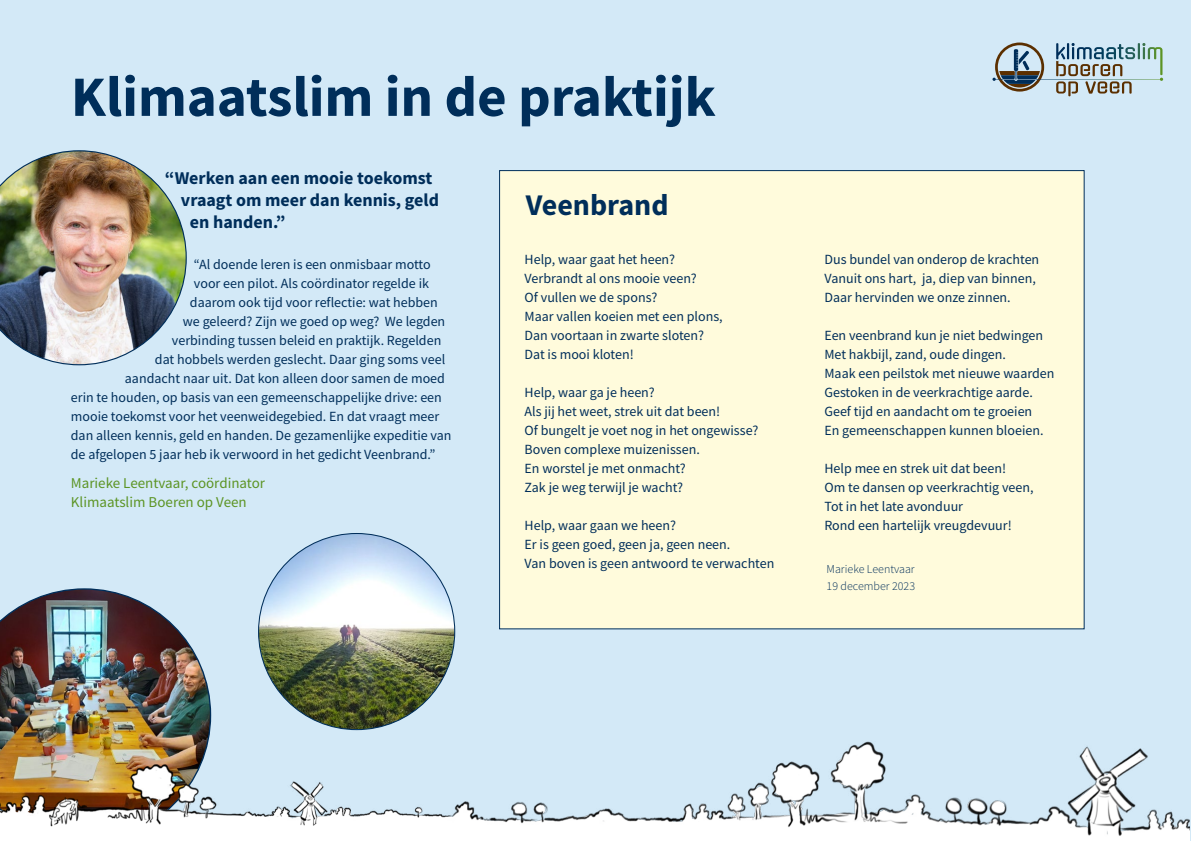
<style>
.page{position:relative;width:1191px;height:842px;background:#fff}
.page>*{position:absolute;margin:0;border:0;box-sizing:border-box;transform-origin:0 0}
.t1{font:700 57px "Source Sans Pro";color:#002e5a}
.t2{font:700 30px "Source Sans Pro";color:#002e5a}
.t3{font:700 18px "Source Sans Pro";color:#002e5a}
.t4{font:15px/19px "Source Sans Pro";color:#5c9424}
.t5{font:14px/19px "Source Sans Pro";color:#002e5a}
.t6{font:300 12px/17px "Source Sans Pro";color:#002e5a}
</style>
<div class="page">
<div style="left:0;top:0;width:1191px;height:840px;background:#d3e9f7"></div>
<img style="left:0;top:150px;width:187px;height:215px">
<svg style="left:992px;top:43px;width:171px;height:53px;background:#a7b7bc"></svg>
<div style="left:499px;top:170px;width:585px;height:459px;background:#fffbdc;border:1px solid #002e5a"></div>
<img style="left:0;top:588px;width:211px;height:145px">
<img style="left:258px;top:533px;width:197px;height:196px">
<img style="left:0;top:733px;width:1189px;height:107px">
<h1 class="t1" style="left:71px;top:58px;width:646px">Klimaatslim in de praktijk</h1>
<p class="t3" style="left:165px;top:165px;width:269px">“Werken aan een mooie toekomst</p>
<p class="t3" style="left:181px;top:187px;width:259px">vraagt om meer dan kennis, geld</p>
<p class="t3" style="left:190px;top:209px;width:97px">en handen.”</p>
<p class="t5" style="left:194px;top:254px;width:238px">“Al doende leren is een onmisbaar motto</p>
<p class="t5" style="left:194px;top:273px;width:237px">voor een pilot. Als coördinator regelde ik</p>
<p class="t5" style="left:190px;top:292px;width:249px">daarom ook tijd voor reflectie: wat hebben</p>
<p class="t5" style="left:183px;top:311px;width:264px">we geleerd? Zijn we goed op weg? We legden</p>
<p class="t5" style="left:172px;top:330px;width:271px">verbinding tussen beleid en praktijk. Regelden</p>
<p class="t5" style="left:155px;top:349px;width:292px">dat hobbels werden geslecht. Daar ging soms veel</p>
<p class="t5" style="left:125px;top:368px;width:321px">aandacht naar uit. Dat kon alleen door samen de moed</p>
<p class="t5" style="left:71px;top:387px;width:372px">erin te houden, op basis van een gemeenschappelijke drive: een</p>
<p class="t5" style="left:71px;top:406px;width:370px">mooie toekomst voor het veenweidegebied. En dat vraagt meer</p>
<p class="t5" style="left:71px;top:425px;width:382px">dan alleen kennis, geld en handen. De gezamenlijke expeditie van</p>
<p class="t5" style="left:71px;top:444px;width:366px">de afgelopen 5 jaar heb ik verwoord in het gedicht Veenbrand.”</p>
<p class="t4" style="left:71px;top:473px;width:196px">Marieke Leentvaar, coördinator<br>Klimaatslim Boeren op Veen</p>
<h2 class="t2" style="left:526px;top:185px;width:144px">Veenbrand</h2>
<p class="t5" style="left:524px;top:250px;width:200px">Help, waar gaat het heen?<br>Verbrandt al ons mooie veen?<br>Of vullen we de spons?<br>Maar vallen koeien met een plons,<br>Dan voortaan in zwarte sloten?<br>Dat is mooi kloten!</p>
<p class="t5" style="left:524px;top:383px;width:235px">Help, waar ga je heen?<br>Als jij het weet, strek uit dat been!<br>Of bungelt je voet nog in het ongewisse?<br>Boven complexe muizenissen.<br>En worstel je met onmacht?<br>Zak je weg terwijl je wacht?</p>
<p class="t5" style="left:524px;top:516px;width:251px">Help, waar gaan we heen?<br>Er is geen goed, geen ja, geen neen.<br>Van boven is geen antwoord te verwachten</p>
<p class="t5" style="left:824px;top:250px;width:216px">Dus bundel van onderop de krachten<br>Vanuit ons hart, ja, diep van binnen,<br>Daar hervinden we onze zinnen.</p>
<p class="t5" style="left:824px;top:326px;width:231px">Een veenbrand kun je niet bedwingen Met hakbijl, zand, oude dingen.<br>Maak een peilstok met nieuwe waarden Gestoken in de veerkrachtige aarde.<br>Geef tijd en aandacht om te groeien<br>En gemeenschappen kunnen bloeien.</p>
<p class="t5" style="left:824px;top:459px;width:211px">Help mee en strek uit dat been!<br>Om te dansen op veerkrachtig veen,<br>Tot in het late avonduur<br>Rond een hartelijk vreugdevuur!</p>
<p class="t6" style="left:826px;top:560px;width:90px">Marieke Leentvaar<br>19 december 2023</p>
</div>
